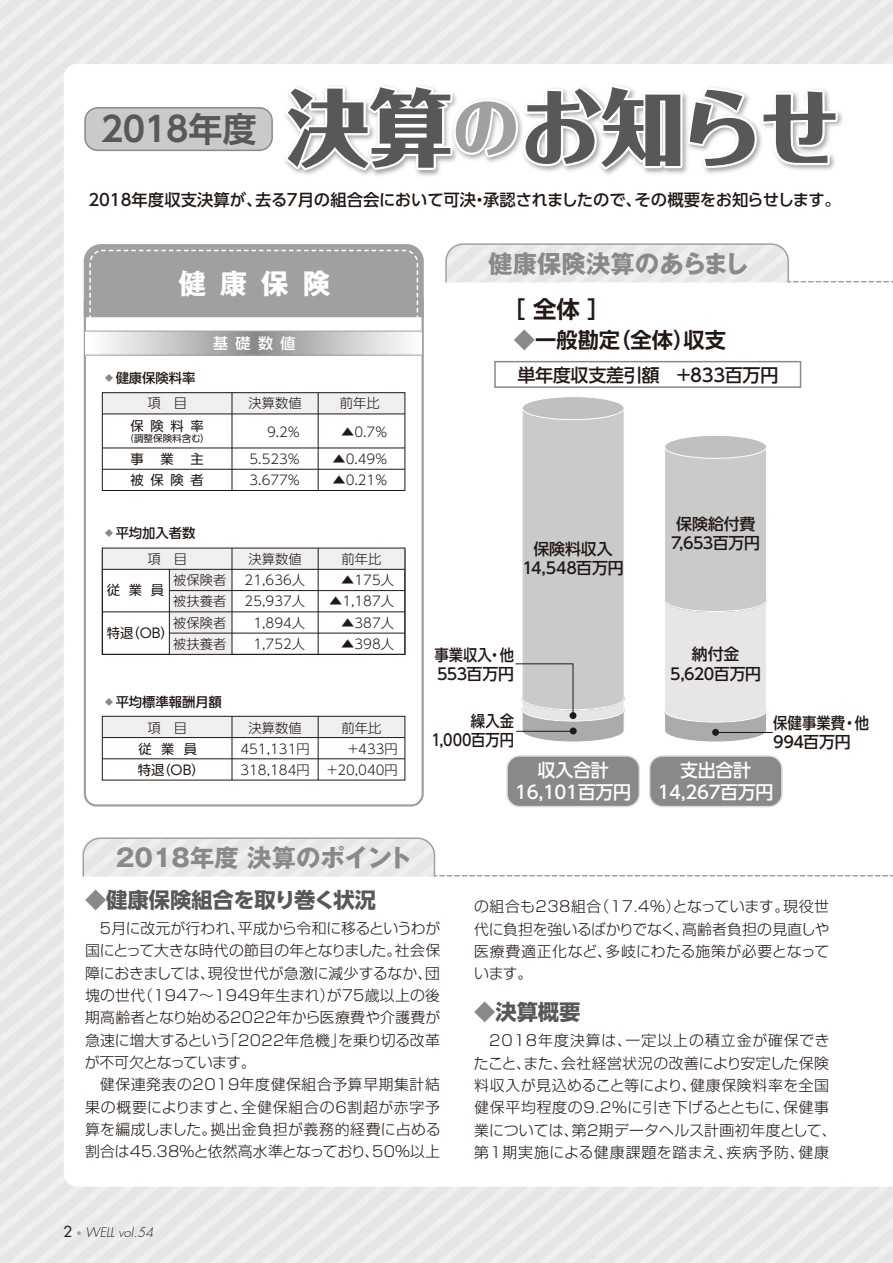
<style>
.page{position:relative;width:893px;height:1263px;background:#e7e6e5}
.page>*{position:absolute;margin:0;border:0;box-sizing:border-box;transform-origin:0 0}
.t1{font:800 82.95px "Folk Pro";letter-spacing:-.025em;color:#595757}
.t2{font:700 34.05px "UD Shin Go Pro De";letter-spacing:-.01em;color:#595757}
.t3{font:700 27.6px "Gothic MB101 Pro";color:#fff}
.t4{font:700 24.45px "Gothic MB101 Pro";color:#898989}
.t5{font:700 23.4px "UD Shin Go Pro De";color:#221815}
.t6{font:700 21.3px "UD Shin Go Pro";color:#595757}
.t7{font:700 21.3px "UD Shin Go Pro De";color:#221815}
.t8{font:500 18px/21.3px "UD Shin Go Pro";letter-spacing:-.02em;color:#fff;text-align:center}
.t9{font:500 18px "UD Shin Go Pro";letter-spacing:-.02em;color:#221815}
.t10{font:500 16.35px "UD Shin Go Pro";letter-spacing:-.005em;color:#221815}
.t11{font:500 15.9px/19.2px "UD Shin Go Pro";letter-spacing:-.015em;color:#221815;text-align:center}
.t12{font:500 15.9px/19.2px "UD Shin Go Pro";letter-spacing:-.015em;color:#221815;scale:.9 1}
.t13{font:500 15px "UD Shin Go Pro";color:#fff}
.t14{font:300 14.85px/22.4px "Shin Go Pro";letter-spacing:.015em;color:#221815;text-align:justify}
.t15{font:300 14.85px/22.4px "Shin Go Pro";letter-spacing:.035em;color:#221815;text-align:center}
.t16{font:300 13.35px/21.3px "UD Shin Go NT Pro";color:#221815;text-align:right}
.t17{font:13.35px/21.3px "UD Shin Go NT Pro";letter-spacing:.5em;color:#221815}
.t18{font:500 13.35px "UD Shin Go NT Pro";color:#221815}
.t19{font:italic 300 12.75px "Futura Std";color:#221815}
.t20{font:9.6px "UD Shin Go NT Pro";color:#221815}
.s1{font-size:66.3px;color:#9fa0a0}
.s2{color:#898989}
.s3{font-weight:400;font-style:normal;font-size:14.85px}
.s4{font-family:"Koz Go Pro";font-weight:400;font-style:normal;color:#9fa0a0}
</style>
<div class="page">
<div style="left:64px;top:64px;width:829px;height:1123px;background:#fff"></div>
<div style="left:84px;top:318px;width:340px;height:489px;background:#fff"></div>
<svg style="left:86px;top:332px;width:336px;height:23px"></svg>
<div style="left:84px;top:244px;width:340px;height:74px;background:#9fa0a0"></div>
<svg style="left:82px;top:837px;width:811px;height:41px"></svg>
<div style="left:507px;top:756px;width:132px;height:51px;background:#898989;border-radius:13px"></div>
<div style="left:506px;top:755px;width:134px;height:52px;border:2px solid #dcdddd;border-radius:13px"></div>
<div style="left:650px;top:756px;width:132px;height:51px;background:#898989;border-radius:13px"></div>
<div style="left:649px;top:755px;width:134px;height:52px;border:2px solid #dcdddd;border-radius:13px"></div>
<div style="left:102px;top:550px;width:303px;height:105px;background:#fff"></div>
<div style="left:102px;top:548px;width:303px;height:21px;background:#efefef"></div>
<div style="left:102px;top:716px;width:303px;height:21px;background:#efefef"></div>
<div style="left:102px;top:393px;width:303px;height:21px;background:#efefef"></div>
<div style="left:170px;top:569px;width:62px;height:85px;background:#efefef"></div>
<div style="left:494px;top:361px;width:307px;height:27px;background:#fff;border:2px solid #898989"></div>
<div style="left:279px;top:78px;width:571px;height:109px;background:#fff"></div>
<svg style="left:281px;top:81px;width:559px;height:93px;background:#e6e5e4"></svg>
<div style="left:102px;top:548px;width:303px;height:107px;border:1px solid #221815"></div>
<hr style="left:170px;top:590px;width:235px;height:1px;background:#221815">
<hr style="left:102px;top:612px;width:303px;height:1px;background:#221815">
<hr style="left:170px;top:633px;width:235px;height:1px;background:#221815">
<hr style="left:169px;top:569px;width:1px;height:85px;background:#221815">
<hr style="left:232px;top:548px;width:1px;height:106px;background:#221815">
<hr style="left:318px;top:548px;width:1px;height:106px;background:#221815">
<div style="left:102px;top:716px;width:303px;height:64px;border:1px solid #221815"></div>
<hr style="left:102px;top:758px;width:303px;height:1px;background:#221815">
<hr style="left:232px;top:716px;width:1px;height:64px;background:#221815">
<hr style="left:318px;top:716px;width:1px;height:64px;background:#221815">
<div style="left:102px;top:392px;width:303px;height:99px;border:1px solid #221815"></div>
<hr style="left:102px;top:569px;width:303px;height:1px;background:#221815">
<hr style="left:102px;top:737px;width:303px;height:1px;background:#221815">
<hr style="left:102px;top:414px;width:303px;height:1px;background:#221815">
<hr style="left:103px;top:469px;width:302px;height:1px;background:#221815">
<hr style="left:103px;top:448px;width:302px;height:1px;background:#221815">
<hr style="left:232px;top:393px;width:1px;height:97px;background:#221815">
<hr style="left:318px;top:393px;width:1px;height:97px;background:#221815">
<div style="left:85px;top:108px;width:187px;height:42px;background:#c9caca;border-radius:13px"></div>
<div style="left:84px;top:107px;width:189px;height:44px;border:2px solid #898989;border-radius:13px"></div>
<hr style="left:85px;top:331px;width:338px;height:1px;background:#9fa0a0">
<hr style="left:85px;top:355px;width:338px;height:1px;background:#9fa0a0">
<svg style="left:444px;top:243px;width:449px;height:41px"></svg>
<div style="left:522px;top:397px;width:102px;height:23px;background:#bfc0c0;border-radius:50%"></div>
<div style="left:522px;top:396px;width:102px;height:24px;border:1px solid #fff;border-radius:50%"></div>
<svg style="left:664px;top:449px;width:103px;height:294px"></svg>
<div style="left:665px;top:435px;width:102px;height:23px;background:#bfc0c0;border-radius:50%"></div>
<div style="left:664px;top:435px;width:103px;height:24px;border:1px solid #fff;border-radius:50%"></div>
<div style="left:712px;top:729px;width:7px;height:7px;background:#221815;border-radius:50%"></div>
<hr style="left:716px;top:732px;width:57px;height:1px;background:#221815">
<svg style="left:515px;top:407px;width:110px;height:336px;background:#ccc"></svg>
<h2 class="t2" style="left:101px;top:101px;width:157px">2018年度</h2>
<h1 class="t1" style="left:287px;top:57px;width:556px">決算<span class="s1">の</span>お知らせ</h1>
<p class="t10" style="left:88px;top:186px;width:754px">2018年度収支決算が、去る7月の組合会において可決・承認されましたので、その概要をお知らせします。</p>
<h3 class="t3" style="left:178px;top:261px;width:154px">健康保険</h3>
<p class="t13" style="left:213px;top:331px;width:84px">基礎数値</p>
<p class="t18" style="left:102px;top:367px;width:95px"><span class="s2">◆</span>健康保険料率</p>
<p class="t16" style="left:147px;top:392px;width:41px">項　目</p>
<p class="t16" style="left:248px;top:392px;width:55px">決算数値</p>
<p class="t16" style="left:340px;top:392px;width:41px">前年比</p>
<p class="t17" style="left:131px;top:415px;width:75px">保険料率</p>
<p class="t20" style="left:124px;top:431px;width:87px">（調整保険料含む）</p>
<p class="t17" style="left:131px;top:448px;width:15px">事</p>
<p class="t17" style="left:161px;top:448px;width:15px">業</p>
<p class="t16" style="left:267px;top:420px;width:35px">9.2％</p>
<p class="t17" style="left:131px;top:448px;width:75px;text-align:right">主<br>被保険者</p>
<p class="t16" style="left:250px;top:448px;width:52px;text-align:left">5.523％<br>3.677％</p>
<p class="t18" style="left:102px;top:522px;width:95px"><span class="s2">◆</span>平均加入者数</p>
<p class="t16" style="left:341px;top:420px;width:47px">▲0.7%</p>
<p class="t16" style="left:332px;top:448px;width:56px">▲0.49%</p>
<p class="t16" style="left:332px;top:469px;width:56px">▲0.21%</p>
<p class="t16" style="left:147px;top:547px;width:41px">項　目</p>
<p class="t16" style="left:248px;top:547px;width:55px">決算数値</p>
<p class="t16" style="left:342px;top:547px;width:41px">前年比</p>
<p class="t17" style="left:107px;top:579px;width:59px">従業員</p>
<p class="t17" style="left:107px;top:622px;width:68px">特退（OB）</p>
<p class="t16" style="left:173px;top:569px;width:55px;text-align:justify">被保険者被扶養者被保険者被扶養者</p>
<p class="t16" style="left:245px;top:569px;width:62px">21,636人<br>25,937人<br>1,894人<br>1,752人</p>
<p class="t16" style="left:341px;top:569px;width:54px">▲175人</p>
<p class="t16" style="left:329px;top:590px;width:67px">▲1,187人</p>
<p class="t16" style="left:341px;top:611px;width:54px">▲387人</p>
<p class="t16" style="left:341px;top:633px;width:54px">▲398人</p>
<p class="t18" style="left:102px;top:691px;width:121px"><span class="s2">◆</span>平均標準報酬月額</p>
<p class="t16" style="left:147px;top:717px;width:41px">項　目</p>
<p class="t16" style="left:248px;top:717px;width:55px">決算数値</p>
<p class="t16" style="left:342px;top:717px;width:41px">前年比</p>
<p class="t17" style="left:138px;top:737px;width:68px">従業員特退（OB）</p>
<p class="t16" style="left:240px;top:737px;width:71px;text-align:left">451,131円<br>318,184円</p>
<p class="t16" style="left:327px;top:737px;width:72px">+433円+20,040円</p>
<h3 class="t4" style="left:116px;top:837px;width:298px">2018年度 決算のポイント</h3>
<h3 class="t4" style="left:488px;top:244px;width:262px">健康保険決算のあらまし</h3>
<h3 class="t5" style="left:502px;top:290px;width:111px">［ 全体 ］</h3>
<h3 class="t7" style="left:514px;top:323px;width:214px"><span class="s2">◆</span>一般勘定（全体）収支</h3>
<p class="t9" style="left:517px;top:360px;width:262px">単年度収支差引額　+833百万円</p>
<p class="t11" style="left:676px;top:514px;width:81px">保険給付費</p>
<p class="t11" style="left:533px;top:539px;width:81px">保険料収入</p>
<p class="t11" style="left:671px;top:533px;width:90px">7,653百万円</p>
<p class="t11" style="left:523px;top:558px;width:103px">14,548百万円</p>
<p class="t12" style="left:434px;top:645px;width:90px">事業収入・他<br>553百万円</p>
<p class="t12" style="left:431px;top:711px;width:93px;text-align:right">繰入金<br>1,000百万円</p>
<p class="t11" style="left:670px;top:644px;width:92px">納付金<br>5,620百万円</p>
<p class="t12" style="left:773px;top:713px;width:108px">保健事業費・他<br>994百万円</p>
<p class="t8" style="left:515px;top:759px;width:117px">収入合計<br>16,101百万円</p>
<p class="t8" style="left:658px;top:759px;width:117px">支出合計<br>14,267百万円</p>
<h3 class="t6" style="left:85px;top:882px;width:293px"><span class="s2">◆</span>健康保険組合を取り巻く状況</h3>
<p class="t14" style="left:85px;top:915px;width:357px;text-indent:15px">5月に改元が行われ、平成から令和に移るというわが国にとって大きな時代の節目の年となりました。社会保障におきましては、現役世代が急激に減少するなか、団塊の世代（1947～1949年生まれ）が75歳以上の後期高齢者となり始める2022年から医療費や介護費が急速に増大するという「2022年危機」を乗り切る改革が不可欠となっています。</p>
<p class="t14" style="left:85px;top:1072px;width:357px;text-indent:15px">健保連発表の2019年度健保組合予算早期集計結果の概要によりますと、全健保組合の6割超が赤字予算を編成しました。拠出金負担が義務的経費に占める割合は45.38％と依然高水準となっており、50％以上</p>
<p class="t19" style="left:64px;top:1225px;width:91px"><span class="s3">2</span><span class="s4">•</span>WELL vol.54</p>
<p class="t14" style="left:474px;top:894px;width:357px">の組合も238組合（17.4％）となっています。現役世代に負担を強いるばかりでなく、高齢者負担の見直しや医療費適正化など、多岐にわたる施策が必要となっています。</p>
<h3 class="t6" style="left:474px;top:994px;width:108px"><span class="s2">◆</span>決算概要</h3>
<p class="t15" style="left:474px;top:1028px;width:364px">2018年度決算は、一定以上の積立金が確保でき<br>たこと、また、会社経営状況の改善により安定した保険料収入が見込めること等により、健康保険料率を全国健保平均程度の9.2％に引き下げるとともに、保健事業については、第2期データヘルス計画初年度として、第1期実施による健康課題を踏まえ、疾病予防、健康</p>
</div>
